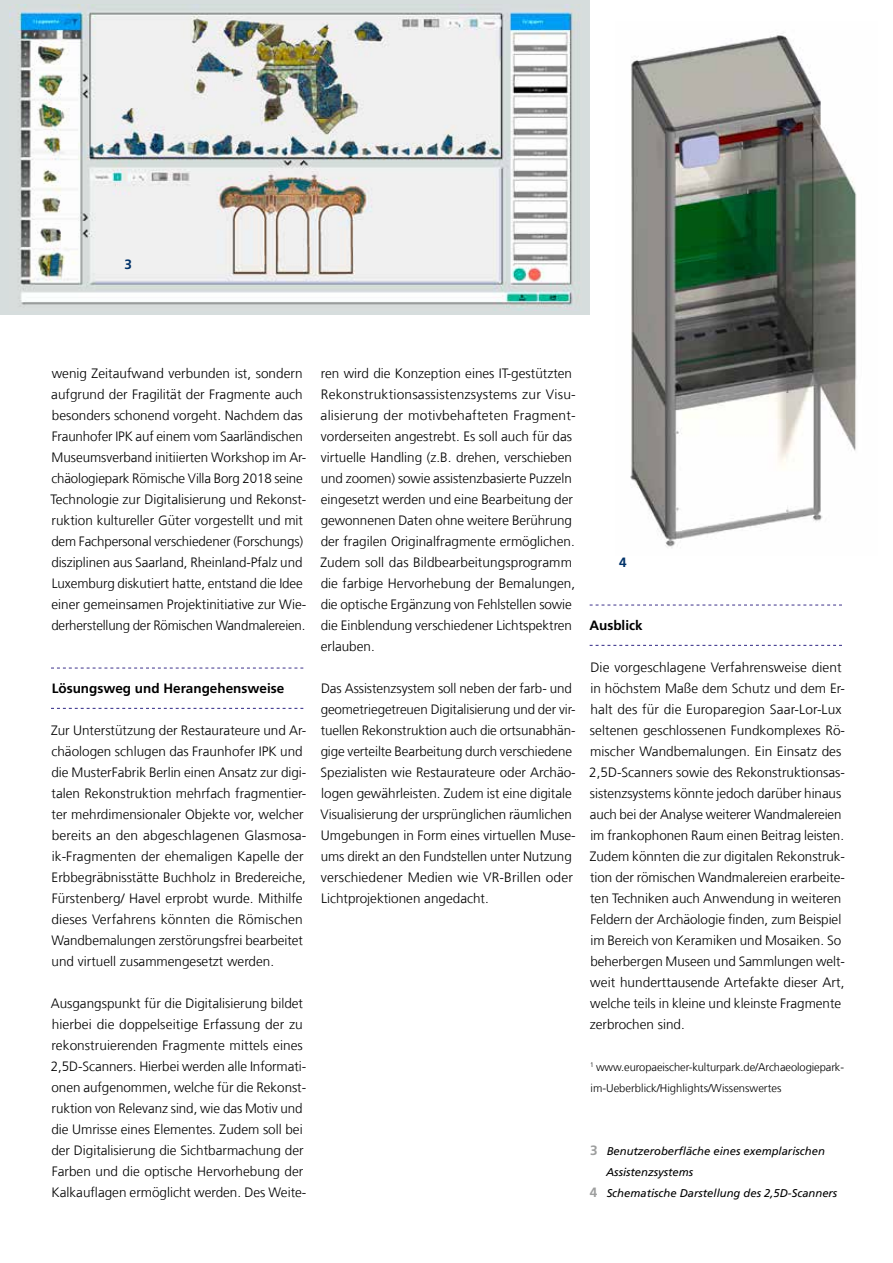
<style>
.page{position:relative;width:893px;height:1263px;background:#fff}
.page>*{position:absolute;margin:0;border:0;box-sizing:border-box;transform-origin:0 0}
.t1{font:300 13.5px/21px "Frutiger LT Com";color:#000}
.t2{font:700 13.5px "Frutiger LT Com";color:#000}
.t3{font:700 13.5px "Frutiger LT Com";color:#003269}
.t4{font:italic 11.25px "Frutiger LT Com";color:#000}
.t5{font:300 11.25px/21px "Frutiger LT Com";letter-spacing:-.005em;color:#000}
.s1{font-weight:700;font-style:normal;font-size:13.5px;color:#9d9e9e}
</style>
<div class="page">
<div style="left:0;top:0;width:590px;height:315px;background:#d6dddd"></div>
<img style="left:9px;top:5px;width:571px;height:305px">
<svg style="left:51px;top:668px;width:252px;height:1px"></svg>
<svg style="left:51px;top:708px;width:252px;height:1px"></svg>
<svg style="left:590px;top:605px;width:252px;height:1px"></svg>
<svg style="left:590px;top:645px;width:252px;height:1px"></svg>
<img style="left:630px;top:32px;width:227px;height:516px">
<p class="t3" style="left:125px;top:256px;width:9px">3</p>
<p class="t1" style="left:51px;top:363px;width:257px">wenig Zeitaufwand verbunden ist, sondern aufgrund der Fragilität der Fragmente auch besonders schonend vorgeht. Nachdem das Fraunhofer IPK auf einem vom Saarländischen Museumsverband initiierten Workshop im Ar&shy;chäologiepark Römische Villa Borg 2018 seine Technologie zur Digitalisierung und Rekonst&shy;ruktion kultureller Güter vorgestellt und mit dem Fachpersonal verschiedener (Forschungs) disziplinen aus Saarland, Rheinland-Pfalz und Luxemburg diskutiert hatte, entstand die Idee einer gemeinsamen Projektinitiative zur Wie&shy;derherstellung der Römischen Wandmalereien.</p>
<p class="t2" style="left:52px;top:680px;width:234px">Lösungsweg und Herangehensweise</p>
<p class="t1" style="left:51px;top:720px;width:257px">Zur Unterstützung der Restaurateure und Ar&shy;chäologen schlugen das Fraunhofer IPK und die MusterFabrik Berlin einen Ansatz zur digi&shy;talen Rekonstruktion mehrfach fragmentier&shy;ter mehrdimensionaler Objekte vor, welcher bereits an den abgeschlagenen Glasmosa&shy;ik-Fragmenten der ehemaligen Kapelle der Erbbegräbnisstätte Buchholz in Bredereiche, Fürstenberg/ Havel erprobt wurde. Mithilfe dieses Verfahrens könnten die Römischen Wandbemalungen zerstörungsfrei bearbeitet und virtuell zusammengesetzt werden.</p>
<p class="t1" style="left:51px;top:993px;width:257px">Ausgangspunkt für die Digitalisierung bildet hierbei die doppelseitige Erfassung der zu rekonstruierenden Fragmente mittels eines 2,5D-Scanners. Hierbei werden alle Informati&shy;onen aufgenommen, welche für die Rekonst&shy;ruktion von Relevanz sind, wie das Motiv und die Umrisse eines Elementes. Zudem soll bei der Digitalisierung die Sichtbarmachung der Farben und die optische Hervorhebung der Kalkauflagen ermöglicht werden. Des Weite-</p>
<p class="t1" style="left:320px;top:363px;width:257px">ren wird die Konzeption eines IT-gestützten Rekonstruktionsassistenzsystems zur Visu&shy;alisierung der motivbehafteten Fragment&shy;vorderseiten angestrebt. Es soll auch für das virtuelle Handling (z.B. drehen, verschieben und zoomen) sowie assistenzbasierte Puzzeln eingesetzt werden und eine Bearbeitung der gewonnenen Daten ohne weitere Berührung der fragilen Originalfragmente ermöglichen.<br>Zudem soll das Bildbearbeitungsprogramm die farbige Hervorhebung der Bemalungen, die optische Ergänzung von Fehlstellen sowie die Einblendung verschiedener Lichtspektren erlauben.</p>
<p class="t1" style="left:321px;top:678px;width:257px">Das Assistenzsystem soll neben der farb- und geometriegetreuen Digitalisierung und der vir&shy;tuellen Rekonstruktion auch die ortsunabhän&shy;gige verteilte Bearbeitung durch verschiedene Spezialisten wie Restaurateure oder Archäo&shy;logen gewährleisten. Zudem ist eine digitale Visualisierung der ursprünglichen räumlichen Umgebungen in Form eines virtuellen Muse&shy;ums direkt an den Fundstellen unter Nutzung verschiedener Medien wie VR-Brillen oder Lichtprojektionen angedacht.</p>
<p class="t3" style="left:619px;top:554px;width:9px">4</p>
<p class="t2" style="left:589px;top:617px;width:55px">Ausblick</p>
<p class="t1" style="left:589px;top:657px;width:257px">Die vorgeschlagene Verfahrensweise dient in höchstem Maße dem Schutz und dem Er&shy;halt des für die Europaregion Saar-Lor-Lux seltenen geschlossenen Fundkomplexes Rö&shy;mischer Wandbemalungen. Ein Einsatz des 2,5D-Scanners sowie des Rekonstruktionsas&shy;sistenzsystems könnte jedoch darüber hinaus auch bei der Analyse weiterer Wandmalereien im frankophonen Raum einen Beitrag leisten.<br>Zudem könnten die zur digitalen Rekonstruk&shy;tion der römischen Wandmalereien erarbeite&shy;ten Techniken auch Anwendung in weiteren Feldern der Archäologie finden, zum Beispiel im Bereich von Keramiken und Mosaiken. So beherbergen Museen und Sammlungen welt&shy;weit hunderttausende Artefakte dieser Art, welche teils in kleine und kleinste Fragmente zerbrochen sind.</p>
<p class="t5" style="left:590px;top:1057px;width:256px"><sup>1</sup> www.europaeischer-kulturpark.de/Archaeologiepark&shy;im-Ueberblick/Highlights/Wissenswertes</p>
<p class="t4" style="left:590px;top:1145px;width:236px"><span class="s1">3</span> Benutzeroberfläche eines exemplarischen</p>
<p class="t4" style="left:606px;top:1166px;width:88px">Assistenzsystems</p>
<p class="t4" style="left:590px;top:1187px;width:249px"><span class="s1">4</span> Schematische Darstellung des 2,5D-Scanners</p>
</div>
